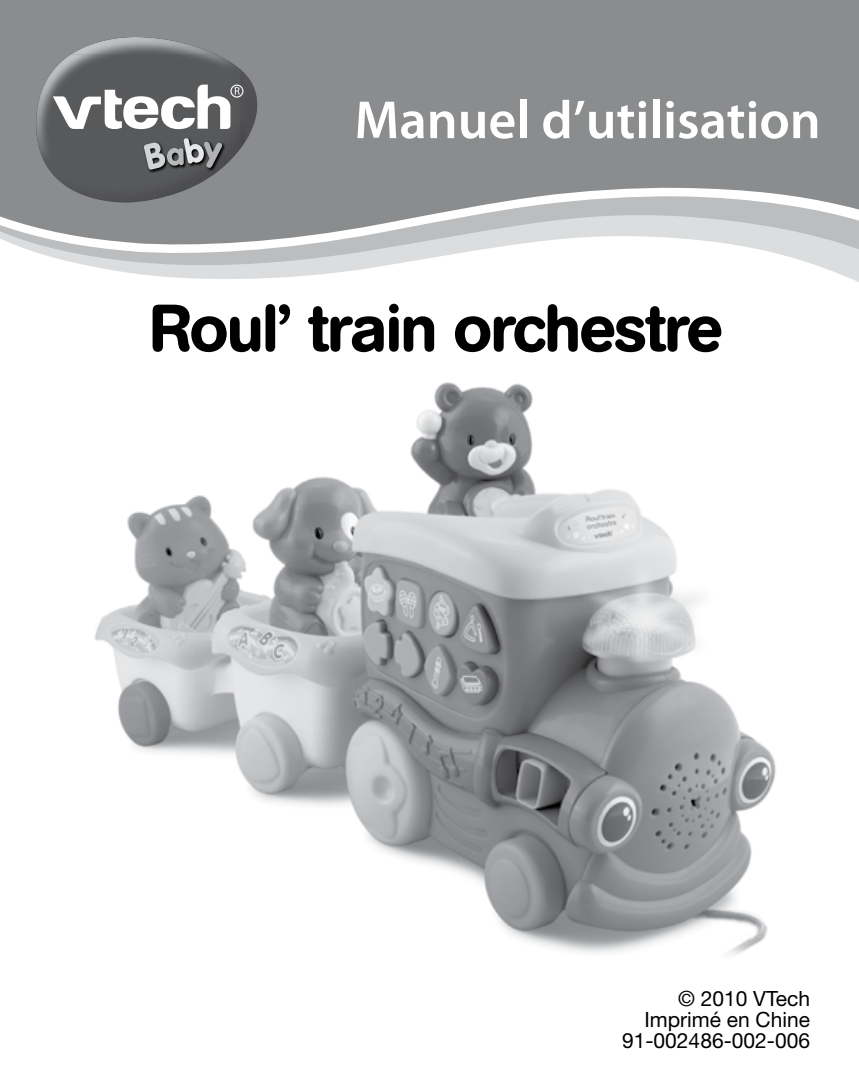
<style>
.page{position:relative;width:859px;height:1080px;background:#fff}
.page>*{position:absolute;margin:0;border:0;box-sizing:border-box;transform-origin:0 0}
.t1{font:500 66px "AG Book Rounded";letter-spacing:-.025em;color:#000}
.t2{font:600 54px "Myriad Pro";color:#fff}
.t3{font:21px/21px "Helvetica Neue";color:#000;text-align:right}
</style>
<div class="page">
<img style="left:94px;top:382px;width:682px;height:573px">
<svg style="left:102px;top:268px;width:757px;height:14px"></svg>
<svg style="left:49px;top:256px;width:810px;height:12px"></svg>
<svg style="left:21px;top:247px;width:838px;height:9px"></svg>
<svg style="left:0;top:0;width:859px;height:247px;background:#96989a"></svg>
<div style="left:36px;top:37px;width:231px;height:166px;background:#8a8c8e"></div>
<img style="left:48px;top:168px;width:174px;height:35px">
<img style="left:244px;top:73px;width:13px;height:71px">
<img style="left:70px;top:37px;width:147px;height:18px">
<img style="left:36px;top:55px;width:208px;height:113px">
<svg style="left:142px;top:136px;width:84px;height:37px"></svg>
<svg style="left:144px;top:138px;width:78px;height:32px;background:#7b7c7e"></svg>
<svg style="left:53px;top:85px;width:190px;height:44px"></svg>
<h2 class="t2" style="left:354px;top:86px;width:468px">Manuel d’utilisation</h2>
<h1 class="t1" style="left:149px;top:290px;width:575px">Roul’ train orchestre</h1>
<p class="t3" style="left:622px;top:988px;width:189px">© 2010 VTech<br>Imprimé en Chine<br>91-002486-002-006</p>
</div>
